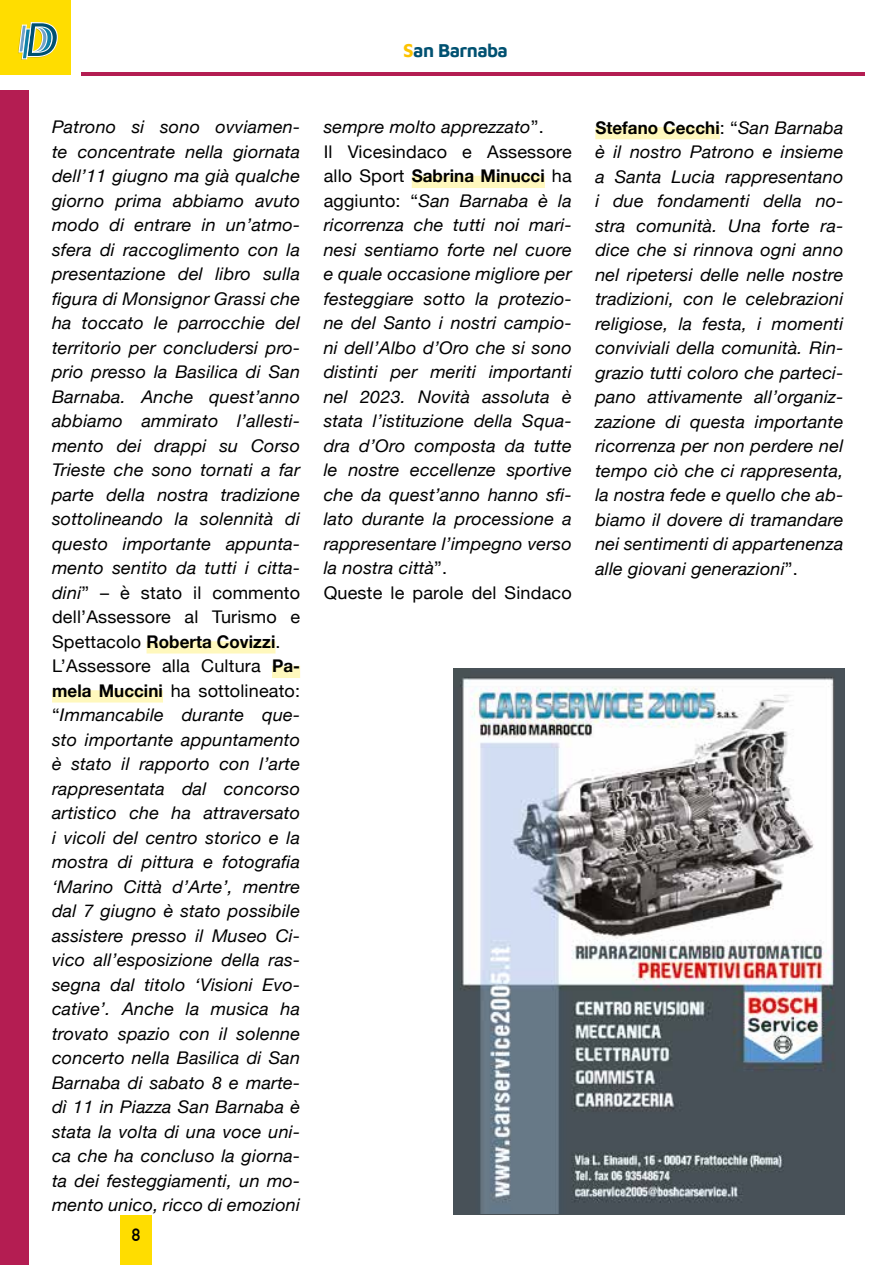
<style>
.page{position:relative;width:893px;height:1265px;background:#fff}
.page>*{position:absolute;margin:0;border:0;box-sizing:border-box;transform-origin:0 0}
.t1{font:19.25px "Maven Pro";letter-spacing:-.035em;color:#005171;scale:.95 1}
.t2{font:italic 17.5px/24.5px "Helvetica Neue";letter-spacing:.01em;color:#000}
.t3{font:700 17.5px "DIN Alternate";color:#000}
.s1{color:#fdc300}
.s2{font-style:normal}
.s3{font-weight:700;font-style:normal}
</style>
<div class="page">
<img style="left:453px;top:668px;width:392px;height:545px">
<div style="left:0;top:0;width:71px;height:75px;background:#fd0"></div>
<svg style="left:18px;top:22px;width:40px;height:38px"></svg>
<div style="left:0;top:90px;width:28px;height:1175px;background:#b41d52"></div>
<hr style="left:81px;top:72px;width:784px;height:4px;background:#b41d52">
<div style="left:120px;top:1215px;width:31px;height:50px;background:#fd0"></div>
<div style="left:412px;top:176px;width:133px;height:12px;background:#fff8bd"></div>
<div style="left:595px;top:127px;width:125px;height:12px;background:#fff8bd"></div>
<div style="left:147px;top:641px;width:128px;height:13px;background:#fff8bd"></div>
<div style="left:272px;top:666px;width:28px;height:12px;background:#fff8bd"></div>
<div style="left:52px;top:690px;width:111px;height:13px;background:#fff8bd"></div>
<p class="t1" style="left:403px;top:37px;width:112px"><span class="s1">S</span>an Barnaba</p>
<p class="t2" style="left:52px;top:116px;width:250px">Patrono si sono ovviamen&shy;te concentrate nella giornata dell’11 giugno ma già qualche giorno prima abbiamo avuto modo di entrare in un’atmo&shy;sfera di raccoglimento con la presentazione del libro sulla figura di Monsignor Grassi che ha toccato le parrocchie del territorio per concludersi pro&shy;prio presso la Basilica di San<br>Barnaba. Anche quest’anno abbiamo ammirato l’allesti&shy;mento dei drappi su Corso<br>Trieste che sono tornati a far parte della nostra tradizione sottolineando la solennità di questo importante appunta&shy;mento sentito da tutti i citta&shy;dini<span class="s2">” – è stato il commento dell’Assessore al Turismo e<br>Spettacolo</span> <span class="s3">Roberta Covizzi</span><span class="s2">.<br>L’Assessore alla Cultura</span> <span class="s3">Pa&shy;mela Muccini</span> <span class="s2">ha sottolineato: “</span>Immancabile durante que&shy;sto importante appuntamento è stato il rapporto con l’arte rappresentata dal concorso artistico che ha attraversato i vicoli del centro storico e la mostra di pittura e fotografia ‘Marino Città d’Arte’, mentre dal 7 giugno è stato possibile assistere presso il Museo Ci&shy;vico all’esposizione della ras&shy;segna dal titolo ‘Visioni Evo&shy;cative’. Anche la musica ha trovato spazio con il solenne concerto nella Basilica di San<br>Barnaba di sabato 8 e marte&shy;dì 11 in Piazza San Barnaba è stata la volta di una voce uni&shy;ca che ha concluso la giorna&shy;ta dei festeggiamenti, un mo&shy;mento unico, ricco di emozioni</p>
<p class="t3" style="left:132px;top:1222px;width:10px">8</p>
<p class="t2" style="left:324px;top:116px;width:250px">sempre molto apprezzato<span class="s2">”.<br>Il Vicesindaco e Assessore allo Sport</span> <span class="s3">Sabrina Minucci</span> <span class="s2">ha aggiunto: “</span>San Barnaba è la ricorrenza che tutti noi mari&shy;nesi sentiamo forte nel cuore e quale occasione migliore per festeggiare sotto la protezio&shy;ne del Santo i nostri campio&shy;ni dell’Albo d’Oro che si sono distinti per meriti importanti nel 2023. Novità assoluta è stata l’istituzione della Squa&shy;dra d’Oro composta da tutte le nostre eccellenze sportive che da quest’anno hanno sfi&shy;lato durante la processione a rappresentare l’impegno verso la nostra città<span class="s2">”.<br>Queste le parole del Sindaco</span></p>
<p class="t2" style="left:595px;top:116px;width:250px;text-align:justify"><span class="s3">Stefano Cecchi</span><span class="s2">: “</span>San Barnaba è il nostro Patrono e insieme a Santa Lucia rappresentano i due fondamenti della no&shy;stra comunità. Una forte ra&shy;dice che si rinnova ogni anno nel ripetersi delle nelle nostre tradizioni, con le celebrazioni religiose, la festa, i momenti conviviali della comunità. Rin&shy;grazio tutti coloro che parteci&shy;pano attivamente all’organiz&shy;zazione di questa importante ricorrenza per non perdere nel tempo ciò che ci rappresenta, la nostra fede e quello che ab&shy;biamo il dovere di tramandare nei sentimenti di appartenenza alle giovani generazioni<span class="s2">”.</span></p>
</div>
